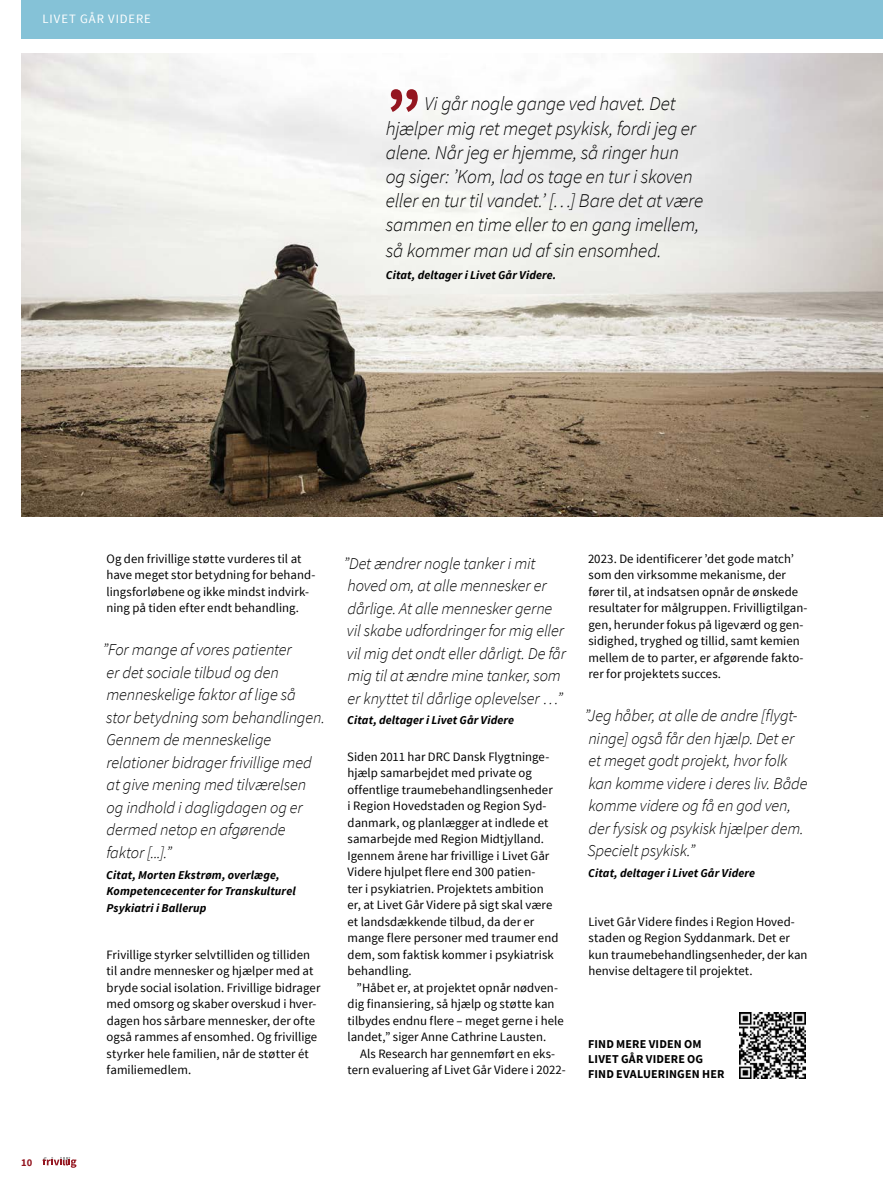
<style>
.page{position:relative;width:893px;height:1178px;background:#fff}
.page>*{position:absolute;margin:0;border:0;box-sizing:border-box;transform-origin:0 0}
.Citat{font:700 66px "Source Sans Pro";color:#941620}
.Citat-2{font:italic 300 19.5px/24.5px "Source Sans Pro";letter-spacing:-.015em;color:#000}
.Brød_citat{font:italic 300 16.5px/22.5px "Source Sans Pro";letter-spacing:-.01em;color:#000}
.Brød{font:12.75px/16.5px "Source Sans Pro";letter-spacing:.005em;color:#000}
.Brød_indryk{font:12.75px/16.5px "Source Sans Pro";letter-spacing:.005em;color:#000}
.EMNEORD{font:12.75px "Source Sans Pro";letter-spacing:.08em;color:#fff}
.Brød_citat_navn{font:italic 700 12px/16.5px "Source Sans Pro";letter-spacing:.01em;color:#000}
.Boks_rubrik{font:700 12px/15px "Source Sans Pro";letter-spacing:.01em;color:#000}
.Citat_navn{font:italic 700 12px "Source Sans Pro";letter-spacing:.01em;color:#000}
.t1{font:700 10.5px "Source Sans Pro";color:#941620}
</style>
<div class="page">
<div style="left:21px;top:0;width:861px;height:38px;background:#85c2d7"></div>
<img style="left:21px;top:54px;width:861px;height:463px">
<img style="left:739px;top:1012px;width:67px;height:66px">
<svg style="left:43px;top:1157px;width:33px;height:11px"></svg>
<p class="EMNEORD" style="left:43px;top:10px;width:110px">LIVET GÅR VIDERE</p>
<p class="Citat" style="left:386px;top:69px;width:37px">”</p>
<p class="Citat-2" style="left:386px;top:91px;width:319px;text-indent:39px">Vi går nogle gange ved havet. Det hjælper mig ret meget psykisk, fordi jeg er alene. Når jeg er hjemme, så ringer hun og siger: ’Kom, lad os tage en tur i skoven eller en tur til vandet.’ […] Bare det at være sammen en time eller to en gang imellem, så kommer man ud af sin ensomhed.</p>
<p class="Citat_navn" style="left:386px;top:268px;width:172px">Citat, deltager i Livet Går Videre.</p>
<p class="t1" style="left:21px;top:1155px;width:13px">10</p>
<p class="Brød" style="left:107px;top:550px;width:210px">Og den frivillige støtte vurderes til at have meget stor betydning for behand&shy;lingsforløbene og ikke mindst indvirk&shy;ning på tiden efter endt behandling.</p>
<p class="Brød_citat" style="left:102px;top:638px;width:224px">”For mange af vores patienter<br>er det sociale tilbud og den menneskelige faktor af lige så<br>stor betydning som behandlingen.<br>Gennem de menneskelige relationer bidrager frivillige med at give mening med tilværelsen<br>og indhold i dagligdagen og er dermed netop en afgørende<br>faktor [...].”</p>
<p class="Brød_citat_navn" style="left:106px;top:866px;width:191px">Citat, Morten Ekstrøm, overlæge,<br>Kompetencecenter for Transkulturel<br>Psykiatri i Ballerup</p>
<p class="Brød" style="left:106px;top:946px;width:215px">Frivillige styrker selvtilliden og tilliden til andre mennesker og hjælper med at bryde social isolation. Frivillige bidrager med omsorg og skaber overskud i hver&shy;dagen hos sårbare mennesker, der ofte også rammes af ensomhed. Og frivillige styrker hele familien, når de støtter ét familiemedlem.</p>
<p class="Brød_citat" style="left:343px;top:552px;width:224px">”Det ændrer nogle tanker i mit hoved om, at alle mennesker er dårlige. At alle mennesker gerne vil skabe udfordringer for mig eller vil mig det ondt eller dårligt. De får mig til at ændre mine tanker, som er knyttet til dårlige oplevelser …”</p>
<p class="Brød_citat_navn" style="left:347px;top:712px;width:168px">Citat, deltager i Livet Går Videre</p>
<p class="Brød" style="left:347px;top:748px;width:213px">Siden 2011 har DRC Dansk Flygtninge&shy;hjælp samarbejdet med private og offentlige traumebehandlingsenheder i Region Hovedstaden og Region Syd&shy;danmark, og planlægger at indlede et samarbejde med Region Midtjylland.<br>Igennem årene har frivillige i Livet Går Videre hjulpet flere end 300 patien-<br>ter i psykiatrien. Projektets ambition er, at Livet Går Videre på sigt skal være et landsdækkende tilbud, da der er mange flere personer med traumer end dem, som faktisk kommer i psykiatrisk behandling.</p>
<p class="Brød_indryk" style="left:347px;top:979px;width:218px;text-indent:9px">”Håbet er, at projektet opnår nødven&shy;dig finansiering, så hjælp og støtte kan tilbydes endnu flere – meget gerne i hele landet,” siger Anne Cathrine Lausten.</p>
<p class="Brød_indryk" style="left:347px;top:1045px;width:219px;text-align:center">Als Research har gennemført en eks&shy;tern evaluering af Livet Går Videre i 2022-</p>
<p class="Brød_indryk" style="left:588px;top:550px;width:221px">2023. De identificerer ’det gode match’ som den virksomme mekanisme, der fører til, at indsatsen opnår de ønskede resultater for målgruppen. Frivilligtilgan&shy;gen, herunder fokus på ligeværd og gen&shy;sidighed, tryghed og tillid, samt kemien mellem de to parter, er afgørende fakto&shy;rer for projektets succes.</p>
<p class="Brød_citat" style="left:584px;top:704px;width:225px">”Jeg håber, at alle de andre [flygt&shy;ninge] også får den hjælp. Det er<br>et meget godt projekt, hvor folk kan komme videre i deres liv. Både komme videre og få en god ven, der fysisk og psykisk hjælper dem.<br>Specielt psykisk.”</p>
<p class="Brød_citat_navn" style="left:588px;top:865px;width:168px">Citat, deltager i Livet Går Videre</p>
<p class="Brød" style="left:588px;top:913px;width:221px">Livet Går Videre findes i Region Hoved&shy;staden og Region Syddanmark. Det er kun traumebehandlingsenheder, der kan henvise deltagere til projektet.</p>
<p class="Boks_rubrik" style="left:588px;top:1036px;width:138px">FIND MERE VIDEN OM<br>LIVET GÅR VIDERE OG<br>FIND EVALUERINGEN HER</p>
</div>
